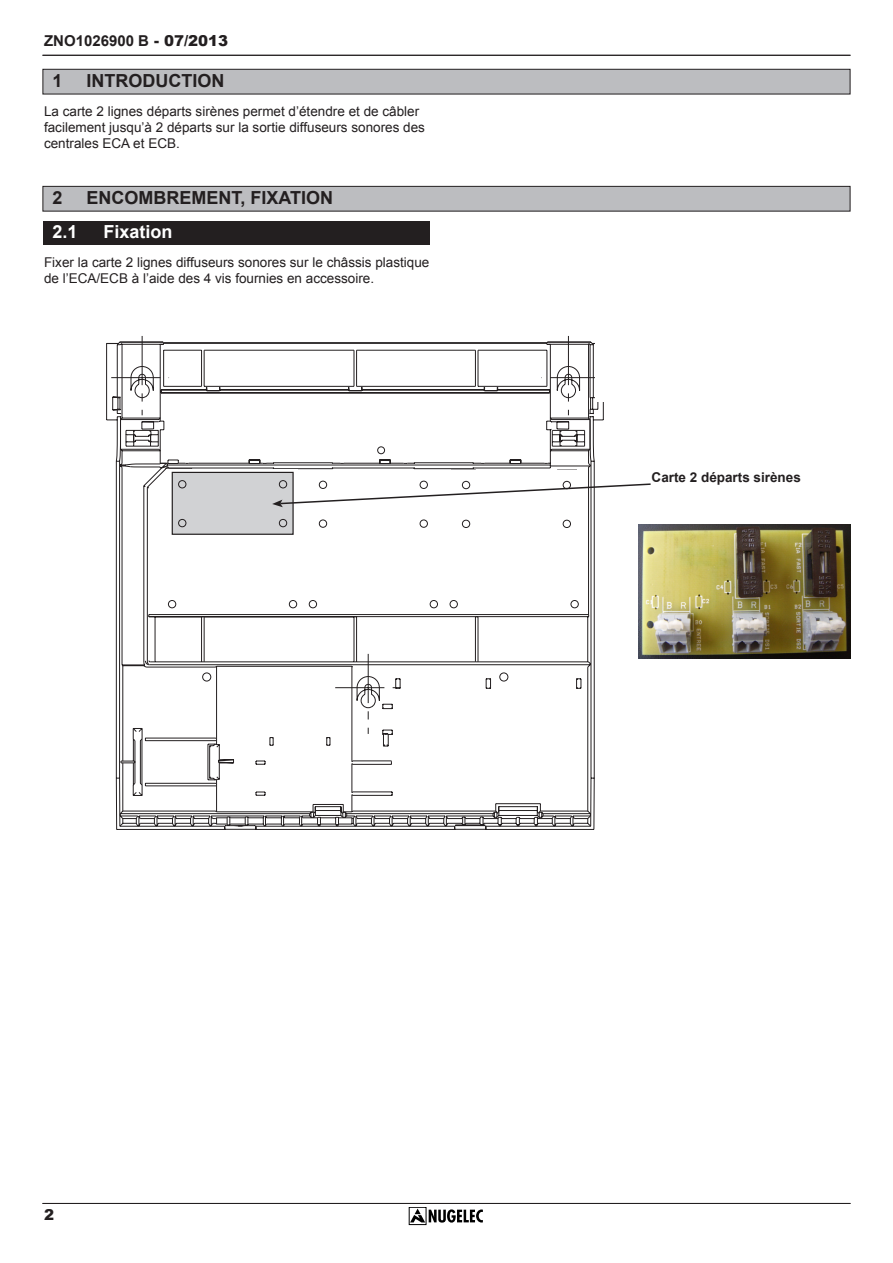
<style>
.page{position:relative;width:893px;height:1263px;background:#fff}
.page>*{position:absolute;margin:0;border:0;box-sizing:border-box;transform-origin:0 0}
.Titre{font:700 18px "Arial";color:#231f20}
.Titre_blanc{font:700 18px "Arial";color:#fff}
.t1{font:700 15px "Arial";color:#231f20}
.Normal_e{font:900 15px "Arial";color:#231f20}
.Normal_e-2{font:13.5px/16.2px "Arial";color:#231f20}
.Sous_titre{font:13.5px/16.2px "Arial";color:#231f20}
.Normal_e-3{font:700 13.5px "Arial";color:#231f20}
.s1{font-weight:900}
</style>
<div class="page">
<hr style="left:43px;top:55px;width:807px;height:1px;background:#231f20">
<hr style="left:43px;top:1203px;width:807px;height:1px;background:#231f20">
<div style="left:409px;top:1208px;width:17px;height:17px;border:1px solid #000"></div>
<svg style="left:410px;top:1208px;width:73px;height:14px"></svg>
<div style="left:43px;top:69px;width:807px;height:25px;background:#bcbdc0;border:1px solid #231f20"></div>
<div style="left:43px;top:221px;width:386px;height:23px;background:#231f20"></div>
<div style="left:43px;top:186px;width:807px;height:25px;background:#bcbdc0;border:1px solid #231f20"></div>
<svg style="left:116px;top:341px;width:488px;height:489px"></svg>
<svg style="left:106px;top:341px;width:442px;height:485px"></svg>
<div style="left:595px;top:333px;width:128px;height:69px;background:#fff"></div>
<svg style="left:136px;top:653px;width:455px;height:174px"></svg>
<svg style="left:166px;top:469px;width:486px;height:73px"></svg>
<img style="left:639px;top:525px;width:211px;height:133px">
<p class="t1" style="left:44px;top:31px;width:186px">ZNO1026900 B <span class="s1">- 07/2013</span></p>
<p class="Titre" style="left:53px;top:69px;width:12px">1</p>
<p class="Titre" style="left:87px;top:69px;width:139px">INTRODUCTION</p>
<p class="Normal_e-2" style="left:44px;top:103px;width:382px">La carte 2 lignes départs sirènes permet d’étendre et de câbler facilement jusqu’à 2 départs sur la sortie diffuseurs sonores des centrales ECA et ECB.</p>
<p class="Titre" style="left:53px;top:185px;width:12px">2</p>
<p class="Titre" style="left:87px;top:185px;width:248px">ENCOMBREMENT, FIXATION</p>
<p class="Titre_blanc" style="left:53px;top:220px;width:27px">2.1</p>
<p class="Titre_blanc" style="left:104px;top:220px;width:71px">Fixation</p>
<p class="Sous_titre" style="left:44px;top:254px;width:387px">Fixer la carte 2 lignes diffuseurs sonores sur le châssis plastique de l’ECA/ECB à l’aide des 4 vis fournies en accessoire.</p>
<p class="Normal_e-3" style="left:652px;top:468px;width:151px">Carte 2 départs sirènes</p>
<p class="Normal_e" style="left:44px;top:1204px;width:12px">2</p>
</div>
